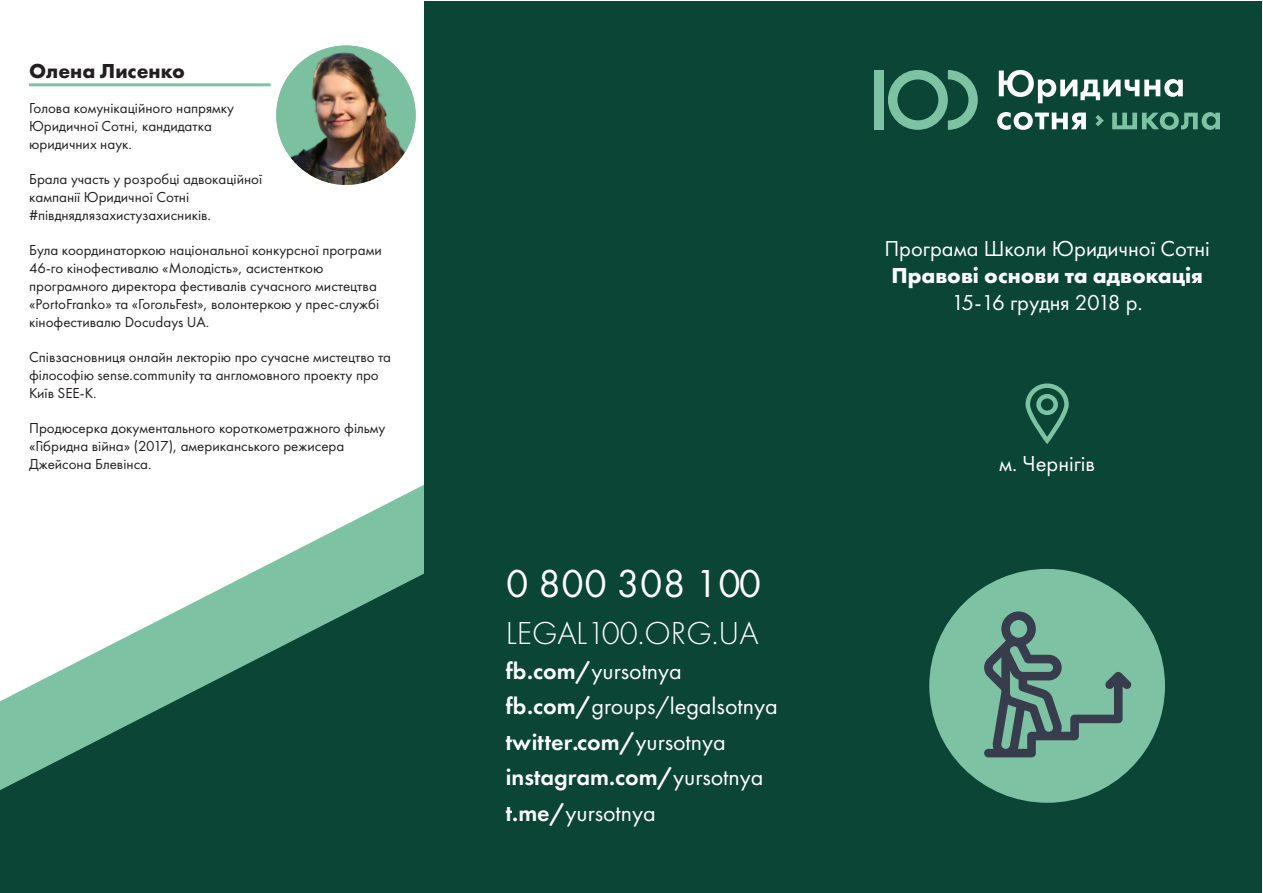
<style>
.page{position:relative;width:1263px;height:893px;background:#fff}
.page>*{position:absolute;margin:0;border:0;box-sizing:border-box;transform-origin:0 0}
.t1{font:40.5px "Futura New";color:#fff}
.t2{font:300 33px "Futura PT";color:#fff}
.t3{font:24px/35.4px "Futura New";color:#fff}
.t4{font:600 24px/35.4px "Futura PT";color:#fff}
.t5{font:22.5px/27px "Futura New";color:#fff;text-align:center}
.Yellow_underline{font:700 21px "Futura New";color:#231f20}
.t6{font:15px/18px "Futura New";color:#231f20}
.s1{font-family:"Futura PT";font-weight:600}
.s2{font-family:"Futura New";font-weight:400}
.s3{font-weight:700}
</style>
<div class="page">
<svg style="left:255px;top:485px;width:169px;height:86px"></svg>
<svg style="left:0;top:571px;width:428px;height:322px;background:#417766"></svg>
<div style="left:424px;top:1px;width:838px;height:891px;background:#0a4536"></div>
<div style="left:929px;top:569px;width:236px;height:234px;background:#7dc2a3;border-radius:50%"></div>
<svg style="left:984px;top:611px;width:148px;height:146px"></svg>
<svg style="left:1025px;top:383px;width:44px;height:61px"></svg>
<svg style="left:999px;top:70px;width:184px;height:33px"></svg>
<svg style="left:997px;top:112px;width:89px;height:18px"></svg>
<div style="left:874px;top:70px;width:10px;height:60px;background:#7dc2a3"></div>
<svg style="left:888px;top:70px;width:90px;height:60px"></svg>
<svg style="left:1112px;top:112px;width:108px;height:18px"></svg>
<svg style="left:1095px;top:115px;width:9px;height:11px"></svg>
<hr style="left:29px;top:83px;width:242px;height:3px;background:#7dc2a3">
<svg style="left:276px;top:46px;width:140px;height:139px"></svg>
<img style="left:276px;top:46px;width:140px;height:139px;border-radius:70px">
<p class="Yellow_underline" style="left:29px;top:57px;width:157px">Олена Лисенко</p>
<p class="t6" style="left:29px;top:99px;width:207px">Голова комунікаційного напрямку<br>Юридичної Сотні, кандидатка юридичних наук.</p>
<p class="t6" style="left:29px;top:170px;width:235px">Брала участь у розробці адвокаційної кампанії Юридичної Сотні #півднядлязахистузахисників.</p>
<p class="t6" style="left:29px;top:241px;width:354px">Була координаторкою національної конкурсної програми 46-го кінофестивалю «Молодість», асистенткою програмного директора фестивалів сучасного мистецтва «PortoFranko» та «ГогольFest», волонтеркою у прес-службі кінофестивалю Docudays UA.</p>
<p class="t6" style="left:29px;top:348px;width:363px">Співзасновниця онлайн лекторію про сучасне мистецтво та філософію sense.community та англомовного проекту про<br>Київ SEE-K.</p>
<p class="t6" style="left:29px;top:419px;width:358px">Продюсерка документального короткометражного фільму «Гібридна війна» (2017), американського режисера<br>Джейсона Блевінса.</p>
<h1 class="t1" style="left:506px;top:560px;width:257px">0 800 308 100</h1>
<h2 class="t2" style="left:506px;top:614px;width:254px">LEGAL100.ORG.UA</h2>
<h3 class="t3" style="left:506px;top:653px;width:273px"><span class="s1">fb.com/</span>yursotnya <span class="s1">fb.com/</span>groups/legalsotnya</h3>
<h3 class="t4" style="left:506px;top:724px;width:259px">twitter.com/<span class="s2">yursotnya </span>instagram.com/<span class="s2">yursotnya</span></h3>
<h3 class="t3" style="left:506px;top:795px;width:151px"><span class="s1">t.me/</span>yursotnya</h3>
<p class="t5" style="left:884px;top:235px;width:327px">Програма Школи Юридичної Сотні<br><span class="s3">Правові основи та адвокація</span></p>
<p class="t5" style="left:952px;top:289px;width:193px">15-16 грудня 2018 р.</p>
<p class="t5" style="left:999px;top:450px;width:98px">м. Чернігів</p>
</div>
